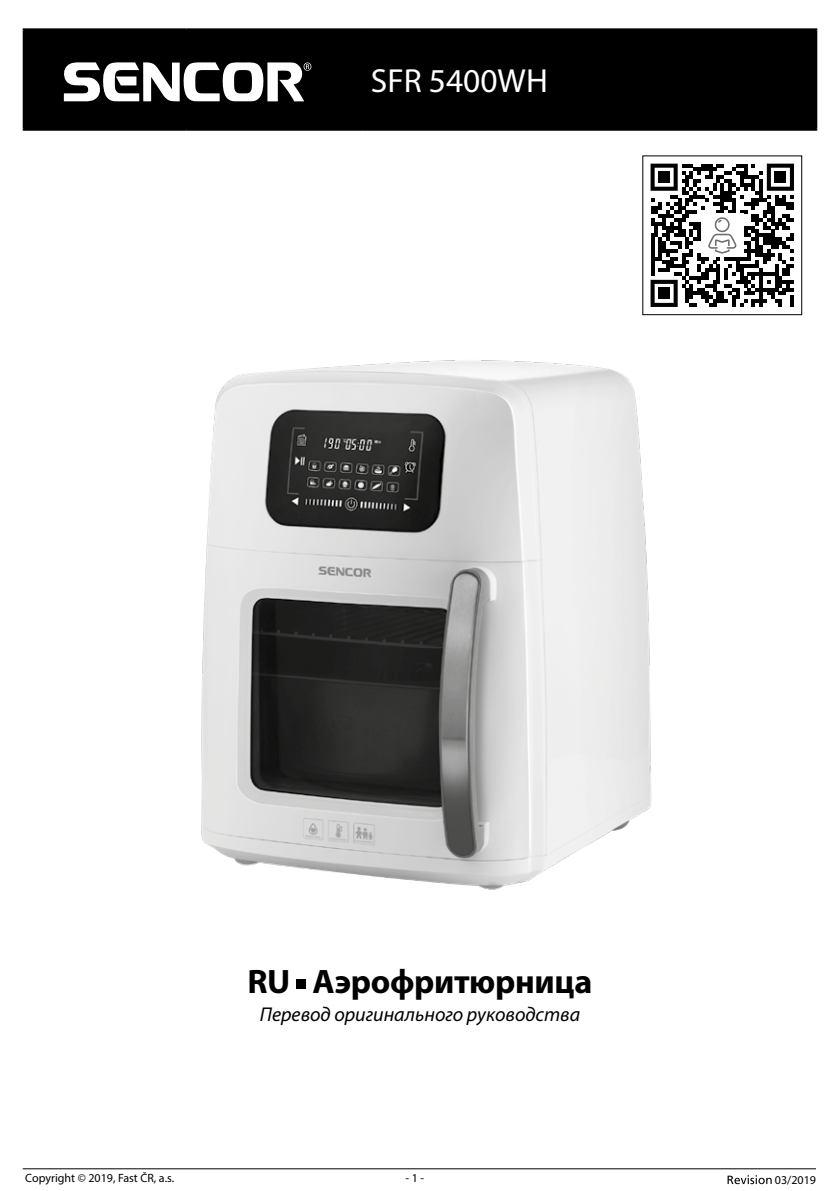
<style>
.page{position:relative;width:840px;height:1191px;background:#fff}
.page>*{position:absolute;margin:0;border:0;box-sizing:border-box;transform-origin:0 0}
.t1{font:700 34px "Myriad Pro";letter-spacing:-.01em;color:#000}
.t2{font:33.4px "Myriad Pro";color:#fff}
.t3{font:italic 20px "Myriad Pro";color:#000}
.t4{font:12px "Myriad Pro";color:#000}
</style>
<div class="page">
<svg style="left:727px;top:1175px;width:44px;height:9px"></svg>
<hr style="left:23px;top:1168px;width:792px;height:1px;background:#000">
<div style="left:296px;top:979px;width:10px;height:10px;background:#000"></div>
<div style="left:25px;top:30px;width:789px;height:99px;background:#000"></div>
<hr style="left:23px;top:28px;width:163px;height:2px;background:#000">
<hr style="left:23px;top:30px;width:2px;height:99px;background:#000">
<hr style="left:186px;top:28px;width:176px;height:2px;background:#000">
<hr style="left:185px;top:30px;width:2px;height:99px;background:#000">
<hr style="left:362px;top:28px;width:454px;height:2px;background:#000">
<hr style="left:361px;top:30px;width:2px;height:99px;background:#000">
<hr style="left:814px;top:30px;width:2px;height:99px;background:#000">
<hr style="left:23px;top:129px;width:163px;height:2px;background:#000">
<hr style="left:186px;top:129px;width:176px;height:2px;background:#000">
<hr style="left:362px;top:129px;width:454px;height:2px;background:#000">
<svg style="left:63px;top:62px;width:248px;height:40px"></svg>
<svg style="left:650px;top:164px;width:143px;height:143px"></svg>
<img style="left:201px;top:360px;width:451px;height:530px">
<h2 class="t2" style="left:370px;top:60px;width:178px">SFR 5400WH</h2>
<h1 class="t1" style="left:247px;top:959px;width:346px">RU Аэрофритюрница</h1>
<h3 class="t3" style="left:260px;top:1001px;width:322px">Перевод оригинального руководства</h3>
<p class="t4" style="left:25px;top:1170px;width:150px">Copyright © 2019, Fast ČR, a.s.</p>
<p class="t4" style="left:405px;top:1170px;width:20px">- 1 -</p>
<p class="t4" style="left:774px;top:1172px;width:43px">03/2019</p>
</div>
